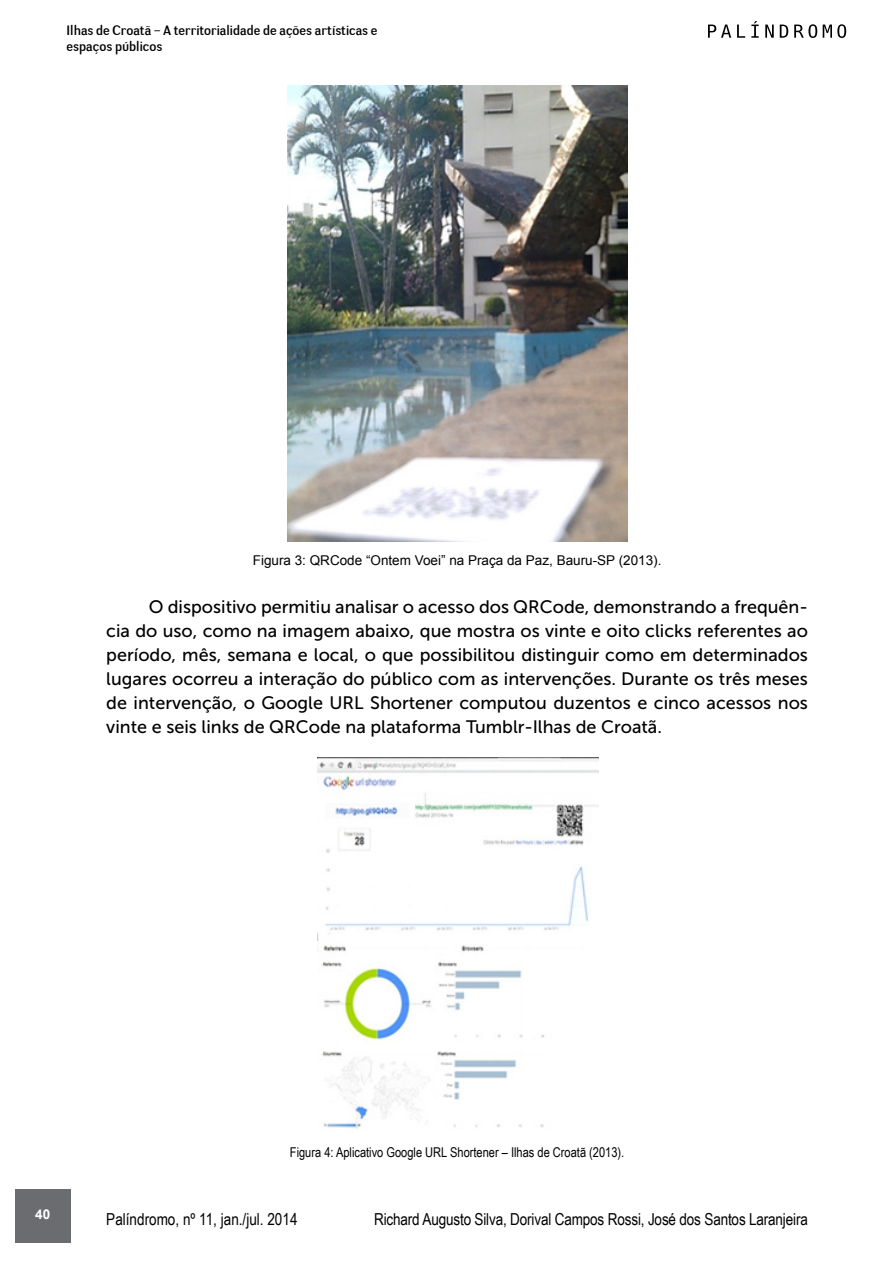
<style>
.page{position:relative;width:893px;height:1263px;background:#fff}
.page>*{position:absolute;margin:0;border:0;box-sizing:border-box;transform-origin:0 0}
.t1{font:18px/24px "Museo Sans 500";color:#000;text-align:justify}
.t2{font:16.5px "Arial Narrow";letter-spacing:-.01em;color:#000}
.t3{font:13.5px/16.2px "Negotiate Free";color:#000}
.t4{font:13.5px "Arial Narrow";color:#000}
.t5{font:13.5px "Arial";color:#000}
.t6{font:700 13.5px "Arial";color:#fff}
</style>
<div class="page">
<svg style="left:708px;top:25px;width:23px;height:13px"></svg>
<svg style="left:737px;top:25px;width:8px;height:13px"></svg>
<svg style="left:751px;top:21px;width:8px;height:17px"></svg>
<svg style="left:765px;top:25px;width:9px;height:13px"></svg>
<svg style="left:780px;top:25px;width:8px;height:13px"></svg>
<svg style="left:794px;top:24px;width:23px;height:14px"></svg>
<svg style="left:823px;top:24px;width:23px;height:14px"></svg>
<div style="left:15px;top:1189px;width:55px;height:53px;background:#6b6c6f"></div>
<img style="left:287px;top:86px;width:341px;height:455px">
<img style="left:318px;top:758px;width:281px;height:371px">
<p class="t3" style="left:67px;top:22px;width:312px">Ilhas de Croatã – A territorialidade de ações artísticas e espaços públicos</p>
<p class="t5" style="left:253px;top:551px;width:410px">Figura 3: QRCode “Ontem Voei” na Praça da Paz, Bauru-SP (2013).</p>
<p class="t1" style="left:106px;top:595px;width:703px;text-indent:43px">O dispositivo permitiu analisar o acesso dos QRCode, demonstrando a frequên&shy;cia do uso, como na imagem abaixo, que mostra os vinte e oito clicks referentes ao período, mês, semana e local, o que possibilitou distinguir como em determinados lugares ocorreu a interação do público com as intervenções. Durante os três meses de intervenção, o Google URL Shortener computou duzentos e cinco acessos nos vinte e seis links de QRCode na plataforma Tumblr-Ilhas de Croatã.</p>
<p class="t6" style="left:35px;top:1205px;width:17px">40</p>
<p class="t4" style="left:290px;top:1142px;width:336px">Figura 4: Aplicativo Google URL Shortener – Ilhas de Croatã (2013).</p>
<p class="t2" style="left:106px;top:1206px;width:193px">Palíndromo, nº 11, jan./jul. 2014</p>
<p class="t2" style="left:374px;top:1206px;width:435px">Richard Augusto Silva, Dorival Campos Rossi, José dos Santos Laranjeira</p>
</div>
